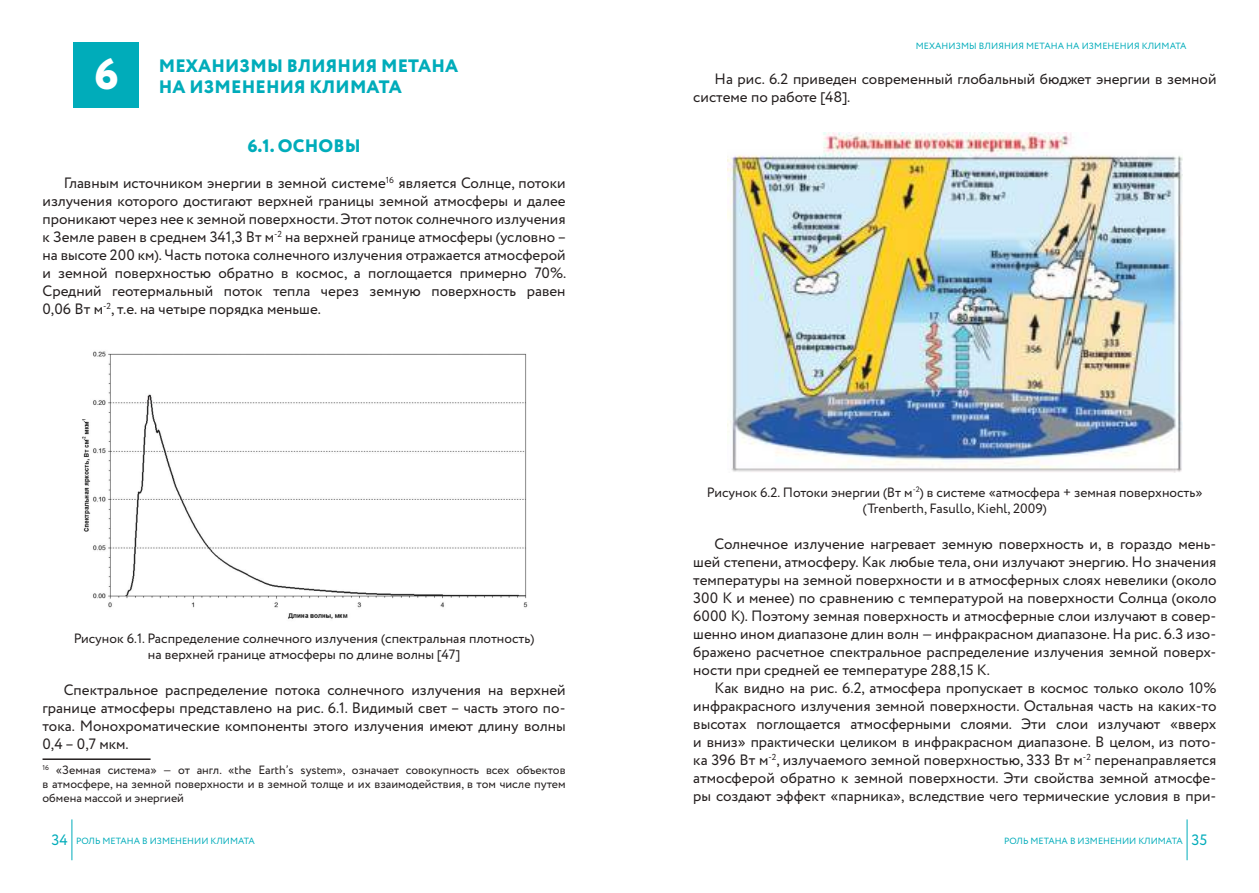
<style>
.page{position:relative;width:1259px;height:893px;background:#fff}
.page>*{position:absolute;margin:0;border:0;box-sizing:border-box;transform-origin:0 0}
.t1{font:800 43.5px "Circe";color:#fff}
.t2{font:800 18px "Circe";letter-spacing:.01em;color:#00acba}
.t3{font:15px/18px "Circe";color:#241f1f;text-align:justify}
.t4{font:13.5px/16.2px "Circe";color:#241f1f;text-align:center}
.t5{font:12px/14.4px "Circe";color:#241f1f;text-align:justify}
.t6{font:9px "Circe";color:#00acba}
.s1{font-family:"Georgia"}
.s2{font-size:15px}
</style>
<div class="page">
<hr style="left:72px;top:819px;width:1px;height:41px;background:#00acba">
<hr style="left:1186px;top:819px;width:1px;height:41px;background:#00acba">
<div style="left:73px;top:43px;width:66px;height:65px;background:#00acba"></div>
<img style="left:82px;top:351px;width:446px;height:268px">
<hr style="left:43px;top:758px;width:108px;height:2px;background:#241f1f">
<img style="left:727px;top:132px;width:455px;height:340px">
<h1 class="t1" style="left:94px;top:45px;width:26px">6</h1>
<p class="t2" style="left:159px;top:53px;width:54px">Механизм</p>
<p class="t2" style="left:267px;top:53px;width:33px">ы вли</p>
<p class="t2" style="left:326px;top:53px;width:69px">яния метана</p>
<p class="t2" style="left:159px;top:75px;width:45px">на изменени</p>
<p class="t2" style="left:294px;top:75px;width:30px">я климата</p>
<p class="t2" style="left:247px;top:134px;width:71px">6.1. Основ</p>
<p class="t2" style="left:345px;top:134px;width:17px">ы</p>
<p class="t3" style="left:43px;top:175px;width:525px;text-indent:21px">Главным источником энергии в земной системе<sup>16</sup> является Солнце, потоки излучения которого достигают верхней границы земной атмосферы и далее проникают через нее к земной поверхности. Этот поток солнечного излучения к Земле равен в среднем 341,3 Вт м<sup>-2</sup> на верхней границе атмосферы (условно – на высоте 200 км). Ч асть потока солнечного излучения отражается атмосферой и земной поверхностью обратно в космос, а поглощается примерно 70%.<br>Средний геотермальный поток тепла через земную поверхность равен 0,06 Вт м<sup>-2</sup>, т.е. на четыре порядка меньше.</p>
<p class="t4" style="left:74px;top:630px;width:462px">Рисунок 6.1. Распределение солнечного излучения (спектральная плотность) на верхней границе атмосферы по длине волны [47]</p>
<p class="t3" style="left:43px;top:681px;width:524px;text-indent:21px">Спектральное распределение потока солнечного излучения на верхней границе атмосферы представлено на рис. 6.1. Видимый свет – часть этого по&shy;тока. Монохроматические компоненты этого излучения имеют длину волны 0,4 – 0,7 мкм.</p>
<p class="t5" style="left:43px;top:763px;width:525px"><sup>16</sup> «Земная система» <span class="s1">–</span> от англ. «the Earth’s system», означает совокупность всех объектов в атмосфере, на земной поверхности и в земной толще и их взаимодействия, в том числе путем обмена массой и энергией</p>
<p class="t6" style="left:916px;top:40px;width:27px">Механизм</p>
<p class="t6" style="left:969px;top:40px;width:17px">ы вли</p>
<p class="t6" style="left:998px;top:40px;width:35px">яния метана</p>
<p class="t6" style="left:1066px;top:40px;width:23px">на изменени</p>
<p class="t6" style="left:1134px;top:40px;width:15px">я климата</p>
<p class="t3" style="left:693px;top:70px;width:525px;text-indent:21px">На рис. 6.2 приведен современный глобальный бюджет энергии в земной системе по работе [48].</p>
<p class="t4" style="left:707px;top:484px;width:497px">Рисунок 6.2. Потоки энергии (Вт м<sup>-2</sup>) в системе «атмосфера + земная поверхность» (Trenberth, Fasullo, Kiehl, 2009)</p>
<p class="t3" style="left:693px;top:535px;width:525px;text-indent:21px">Солнечное излучение нагревает земную поверхность и, в гораздо мень&shy;шей степени, атмосферу. Как любые тела, они излучают энергию. Но значения температуры на земной поверхности и в атмосферных слоях невелики (около 300 К и менее) по сравнению с температурой на поверхности Солнца (около 6000 К). Поэтому земная поверхность и атмосферные слои излучают в совер&shy;шенно ином диапазоне длин волн <span class="s1">–</span> инфракрасном диапазоне. На рис. 6.3 изо&shy;бражено расчетное спектральное распределение излучения земной поверх&shy;ности при средней ее температуре 288,15 К.</p>
<p class="t3" style="left:693px;top:679px;width:525px;text-indent:21px">Как видно на рис. 6.2, атмосфера пропускает в космос только около 10% инфракрасного излучения земной поверхности. Остальная часть на каких-то высотах поглощается атмосферными слоями. Эти слои излучают «вверх и вниз» практически целиком в инфракрасном диапазоне. В целом, из пото&shy;ка 396 Вт м<sup>-2</sup>, излучаемого земной поверхностью, 333 Вт м<sup>-2</sup> перенаправляется атмосферой обратно к земной поверхности. Эти свойства земной атмосфе&shy;ры создают эффект «парника», вследствие чего термические условия в при-</p>
<p class="t6" style="left:51px;top:835px;width:205px"><span class="s2">34</span> РОЛЬ МЕТАНА В ИЗМЕНЕНИИ КЛИМАТА</p>
<p class="t6" style="left:1004px;top:835px;width:204px">РОЛЬ МЕТАНА В ИЗМЕНЕНИИ КЛИМАТА <span class="s2">35</span></p>
</div>
